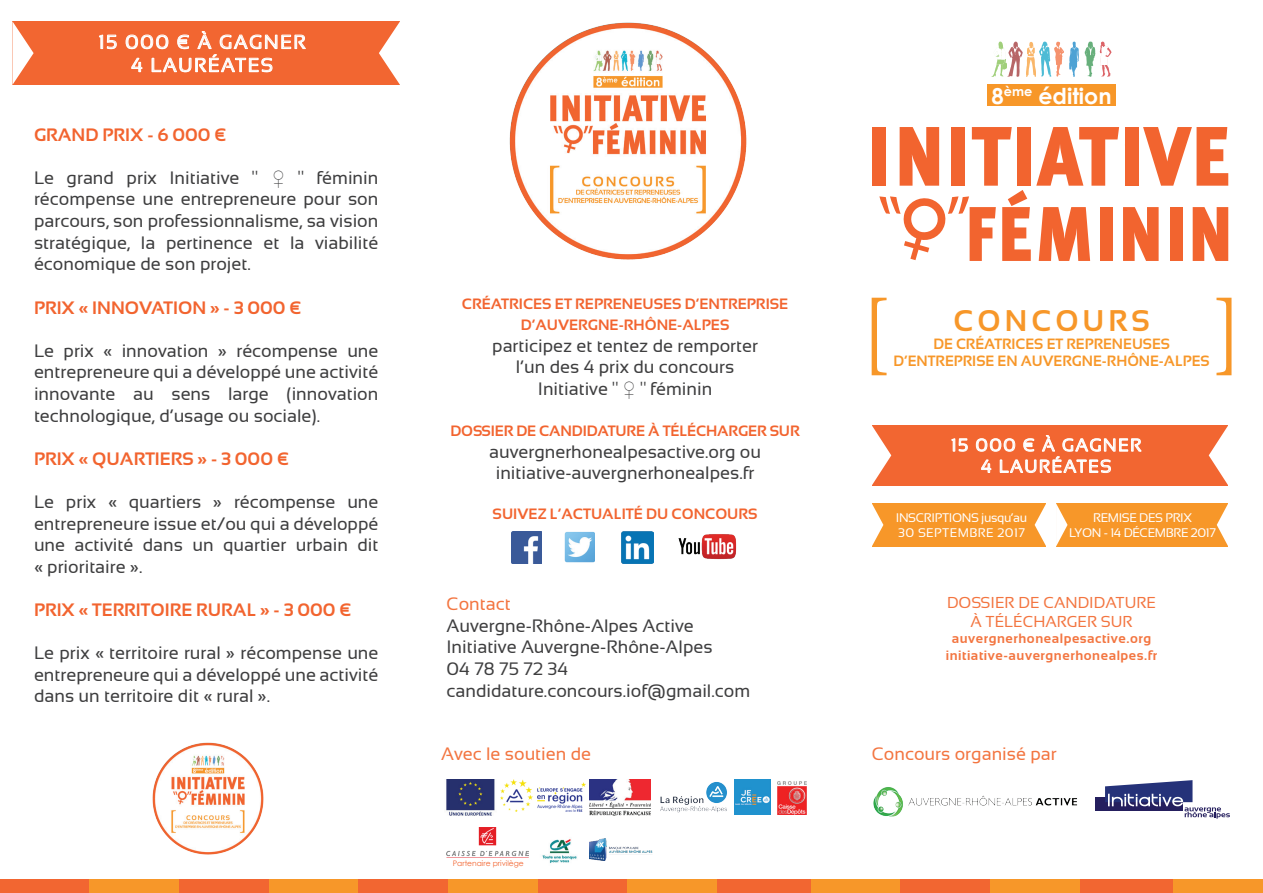
<style>
.page{position:relative;width:1263px;height:893px;background:#fff}
.page>*{position:absolute;margin:0;border:0;box-sizing:border-box;transform-origin:0 0}
.t1{font:89.55px "Minion Pro";color:#f79729}
.t2{font:700 29.85px "Sansation";letter-spacing:.14em;color:#f79729}
.t3{font:700 22.05px "Century Gothic";color:#fff}
.t4{font:19.35px/23.1px "Sansation";letter-spacing:.08em;color:#fff;text-align:center}
.t5{font:18px/21.6px "Sansation";color:#3e3e3f;text-align:justify}
.t6{font:700 18px "Sansation";color:#f2642f}
.t7{font:18px "Sansation";color:#f37540}
.t8{font:17.7px/21.3px "Sansation";letter-spacing:.08em;color:#fff;text-align:center}
.t9{font:15.75px/18.9px "Sansation";color:#f37540;text-align:center}
.t10{font:700 15px/21.6px "Sansation";color:#f2642f;text-align:center}
.t11{font:700 15px/17.9px "Sansation";color:#f79729;text-align:center}
.t12{font:700 13.5px/16.2px "Sansation";letter-spacing:.04em;color:#f37540;text-align:center}
.t13{font:12.45px/15px "Sansation";letter-spacing:-.03em;color:#fff}
.t14{font:7.5px "Century Gothic";color:#f2642f}
.s1{font-family:"Century Gothic"}
.s2{font-family:"Times New Roman"}
</style>
<div class="page">
<img style="left:509px;top:22px;width:238px;height:238px">
<img style="left:152px;top:742px;width:112px;height:113px">
<svg style="left:1100px;top:46px;width:10px;height:19px"></svg>
<svg style="left:994px;top:42px;width:99px;height:35px"></svg>
<div style="left:872px;top:127px;width:14px;height:59px;background:#f2642f"></div>
<svg style="left:879px;top:127px;width:349px;height:134px"></svg>
<div style="left:987px;top:85px;width:129px;height:21px;background:#f79729"></div>
<img style="left:873px;top:787px;width:204px;height:30px">
<svg style="left:1095px;top:780px;width:135px;height:39px"></svg>
<div style="left:872px;top:425px;width:356px;height:61px;background:#f26631"></div>
<svg style="left:1209px;top:426px;width:19px;height:59px"></svg>
<svg style="left:872px;top:426px;width:19px;height:59px"></svg>
<svg style="left:951px;top:438px;width:17px;height:14px"></svg>
<svg style="left:975px;top:435px;width:167px;height:38px"></svg>
<div style="left:872px;top:503px;width:174px;height:44px;background:#f79729"></div>
<svg style="left:1035px;top:504px;width:11px;height:42px"></svg>
<svg style="left:872px;top:504px;width:11px;height:42px"></svg>
<div style="left:1056px;top:503px;width:172px;height:44px;background:#f79729"></div>
<svg style="left:1217px;top:504px;width:11px;height:42px"></svg>
<svg style="left:1056px;top:503px;width:11px;height:44px"></svg>
<img style="left:734px;top:779px;width:36px;height:36px">
<img style="left:500px;top:779px;width:85px;height:33px">
<img style="left:446px;top:779px;width:49px;height:36px">
<img style="left:777px;top:781px;width:30px;height:34px">
<img style="left:590px;top:779px;width:61px;height:36px">
<img style="left:542px;top:839px;width:35px;height:24px">
<img style="left:446px;top:827px;width:83px;height:30px">
<img style="left:660px;top:782px;width:67px;height:31px">
<div style="left:0;top:879px;width:90px;height:14px;background:#f26631"></div>
<div style="left:90px;top:879px;width:89px;height:14px;background:#f79729"></div>
<div style="left:179px;top:879px;width:90px;height:14px;background:#f26631"></div>
<div style="left:269px;top:879px;width:90px;height:14px;background:#f79729"></div>
<div style="left:359px;top:879px;width:89px;height:14px;background:#f26631"></div>
<div style="left:448px;top:879px;width:90px;height:14px;background:#f79729"></div>
<div style="left:538px;top:879px;width:90px;height:14px;background:#f26631"></div>
<div style="left:628px;top:879px;width:89px;height:14px;background:#f79729"></div>
<div style="left:717px;top:879px;width:94px;height:14px;background:#f26631"></div>
<div style="left:811px;top:879px;width:89px;height:14px;background:#f79729"></div>
<div style="left:900px;top:879px;width:90px;height:14px;background:#f26631"></div>
<div style="left:990px;top:879px;width:90px;height:14px;background:#f79729"></div>
<div style="left:1080px;top:879px;width:93px;height:14px;background:#f26631"></div>
<div style="left:1173px;top:879px;width:90px;height:14px;background:#f79729"></div>
<div style="left:13px;top:21px;width:387px;height:64px;background:#f26631"></div>
<svg style="left:379px;top:21px;width:21px;height:64px"></svg>
<svg style="left:12px;top:21px;width:22px;height:64px"></svg>
<svg style="left:99px;top:34px;width:18px;height:16px"></svg>
<svg style="left:125px;top:31px;width:181px;height:42px"></svg>
<img style="left:512px;top:531px;width:30px;height:32px">
<img style="left:564px;top:531px;width:31px;height:32px">
<img style="left:622px;top:531px;width:31px;height:32px">
<img style="left:678px;top:534px;width:59px;height:25px">
<img style="left:590px;top:839px;width:62px;height:21px">
<p class="t4" style="left:99px;top:30px;width:209px">15 000 € À GAGNER<br>4 LAURÉATES</p>
<p class="t6" style="left:34px;top:124px;width:194px">GRAND PRIX - 6 000 €</p>
<p class="t5" style="left:34px;top:167px;width:346px">Le grand prix Initiative <span class="s1">"</span> <span class="s2">♀</span> <span class="s1">"</span> féminin récompense une entrepreneure pour son parcours, son professionnalisme, sa vision stratégique, la pertinence et la viabilité économique de son projet.</p>
<p class="t6" style="left:34px;top:297px;width:269px">PRIX « INNOVATION » - 3 000 €</p>
<p class="t5" style="left:34px;top:340px;width:346px">Le prix « innovation » récompense une entrepreneure qui a développé une activité innovante au sens large (innovation technologique, d’usage ou sociale).</p>
<p class="t6" style="left:34px;top:448px;width:257px">PRIX « QUARTIERS » - 3 000 €</p>
<p class="t5" style="left:34px;top:491px;width:346px">Le prix « quartiers » récompense une entrepreneure issue et/ou qui a développé une activité dans un quartier urbain dit « prioritaire ».</p>
<p class="t6" style="left:34px;top:600px;width:319px">PRIX « TERRITOIRE RURAL » - 3 000 €</p>
<p class="t5" style="left:34px;top:642px;width:346px">Le prix « territoire rural » récompense une entrepreneure qui a développé une activité dans un territoire dit « rural ».</p>
<p class="t10" style="left:462px;top:293px;width:328px">CRÉATRICES ET REPRENEUSES D’ENTREPRISE<br>D’AUVERGNE-RHÔNE-ALPES</p>
<p class="t5" style="left:492px;top:335px;width:267px;text-align:center">participez et tentez de remporter l’un des 4 prix du concours<br>Initiative <span class="s1">"</span> <span class="s2">♀</span> <span class="s1">"</span> féminin</p>
<p class="t10" style="left:450px;top:420px;width:351px">DOSSIER DE CANDIDATURE À TÉLÉCHARGER SUR</p>
<p class="t5" style="left:489px;top:441px;width:273px;text-align:center">auvergnerhonealpesactive.org ou initiative-auvergnerhonealpes.fr</p>
<p class="t10" style="left:493px;top:503px;width:266px">SUIVEZ L’ACTUALITÉ DU CONCOURS</p>
<p class="t7" style="left:446px;top:594px;width:66px">Contact</p>
<p class="t5" style="left:446px;top:615px;width:305px;text-align:left">Auvergne-Rhône-Alpes Active<br>Initiative Auvergne-Rhône-Alpes<br>04 78 75 72 34 candidature.concours.iof@gmail.com</p>
<p class="t7" style="left:441px;top:744px;width:152px">Avec le soutien de</p>
<p class="t14" style="left:453px;top:858px;width:73px">Partenaire privilège</p>
<p class="t3" style="left:991px;top:79px;width:121px">8<sup>ème</sup> édition</p>
<h1 class="t1" style="left:861px;top:272px;width:32px">[</h1>
<h1 class="t1" style="left:1212px;top:272px;width:32px">]</h1>
<h2 class="t2" style="left:953px;top:304px;width:198px">CONCOURS</h2>
<p class="t11" style="left:893px;top:334px;width:318px">DE CRÉATRICES ET REPRENEUSES<br>D’ENTREPRISE EN AUVERGNE-RHÔNE-ALPES</p>
<p class="t8" style="left:951px;top:434px;width:192px">15 000 € À GAGNER<br>4 LAURÉATES</p>
<p class="t13" style="left:896px;top:510px;width:133px">INSCRIPTIONS jusqu’au<br>30 SEPTEMBRE 2017</p>
<p class="t13" style="left:1069px;top:510px;width:148px;text-align:center">REMISE DES PRIX<br>LYON - 14 DÉCEMBRE 2017</p>
<p class="t9" style="left:947px;top:593px;width:210px">DOSSIER DE CANDIDATURE<br>À TÉLÉCHARGER SUR</p>
<p class="t12" style="left:946px;top:631px;width:213px">auvergnerhonealpesactive.org initiative-auvergnerhonealpes.fr</p>
<p class="t7" style="left:872px;top:744px;width:187px">Concours organisé par</p>
</div>
